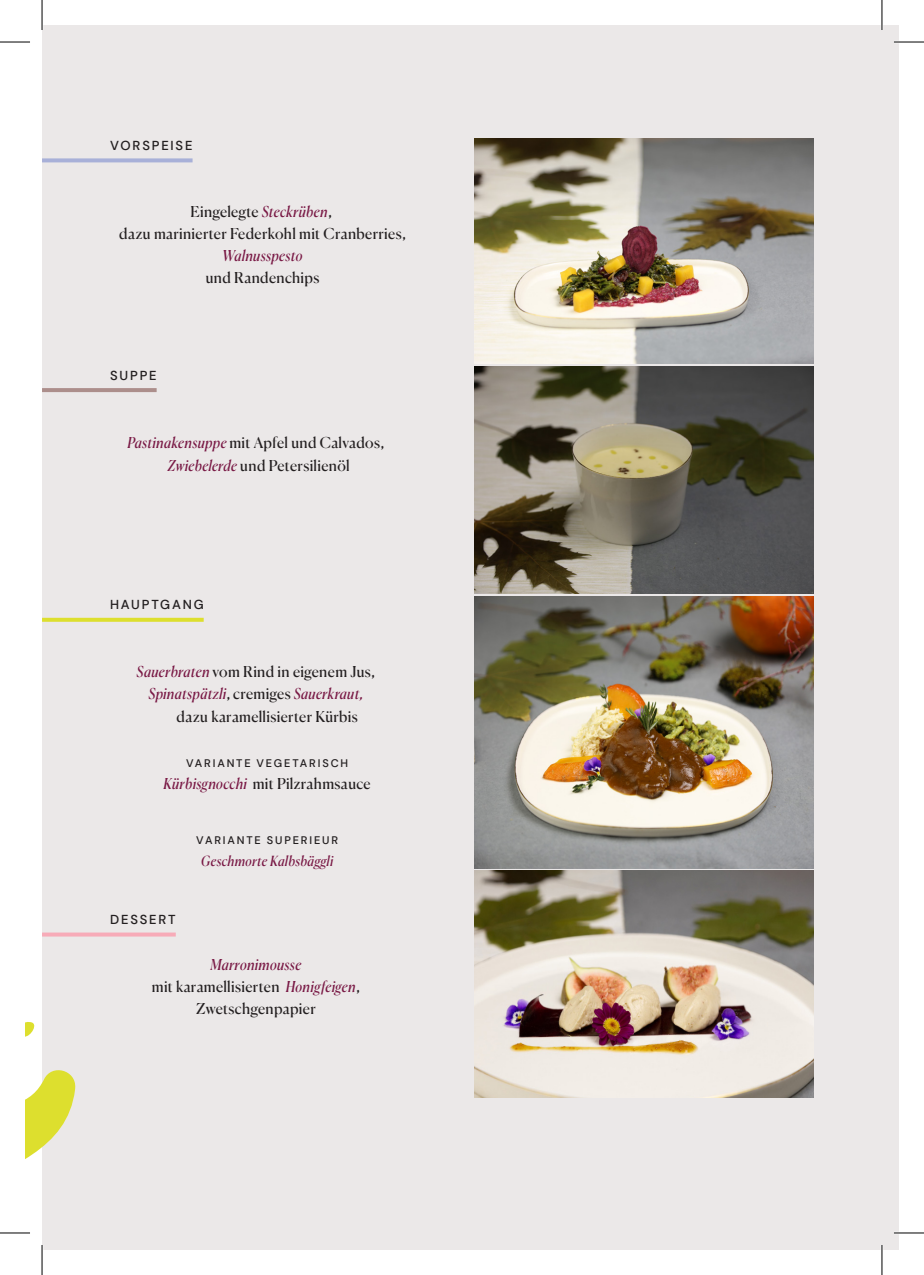
<style>
.page{position:relative;width:924px;height:1275px;background:#fff}
.page>*{position:absolute;margin:0;border:0;box-sizing:border-box;transform-origin:0 0}
.t1{font:15px/22px "Canela";letter-spacing:.02em;color:#231f20;text-align:center}
.t2{font:italic 15px "Canela";letter-spacing:.025em;color:#791945}
.t3{font:italic 14px "Canela";letter-spacing:.025em;color:#791945}
.t4{font:500 13px "DM Sans";letter-spacing:.14em;color:#231f20}
.t5{font:500 11px "DM Sans";letter-spacing:.165em;color:#231f20}
.s1{font-style:italic;color:#791945}
.s2{font-style:normal;color:#231f20}
</style>
<div class="page">
<div style="left:42px;top:25px;width:856px;height:1225px;background:#ebe8e8"></div>
<img style="left:474px;top:870px;width:339px;height:227px">
<img style="left:474px;top:596px;width:339px;height:272px">
<img style="left:474px;top:367px;width:339px;height:226px">
<img style="left:474px;top:139px;width:339px;height:225px">
<svg style="left:42px;top:158px;width:150px;height:4px"></svg>
<hr style="left:42px;top:388px;width:114px;height:4px;background:#ac8e8b">
<svg style="left:42px;top:618px;width:161px;height:4px"></svg>
<svg style="left:42px;top:932px;width:134px;height:4px"></svg>
<svg style="left:25px;top:1070px;width:51px;height:89px"></svg>
<svg style="left:25px;top:1022px;width:10px;height:15px"></svg>
<hr style="left:893px;top:41px;width:30px;height:2px;background:#fff">
<hr style="left:893px;top:1231px;width:30px;height:3px;background:#fff">
<hr style="left:880px;top:0;width:2px;height:30px;background:#fff">
<hr style="left:880px;top:1245px;width:2px;height:30px;background:#fff">
<hr style="left:0;top:42px;width:30px;height:1px;background:#000">
<hr style="left:893px;top:42px;width:30px;height:1px;background:#000">
<hr style="left:0;top:1232px;width:30px;height:1px;background:#000">
<hr style="left:893px;top:1232px;width:30px;height:1px;background:#000">
<hr style="left:42px;top:0;width:1px;height:30px;background:#000">
<hr style="left:42px;top:1245px;width:1px;height:30px;background:#000">
<hr style="left:881px;top:0;width:1px;height:30px;background:#000">
<hr style="left:881px;top:1245px;width:1px;height:30px;background:#000">
<p class="t4" style="left:110px;top:137px;width:84px">VORSPEISE</p>
<p class="t1" style="left:119px;top:200px;width:288px">Eingelegte <span class="s1">Steckrüben</span>,<br>dazu marinierter Federkohl mit Cranberries,</p>
<p class="t2" style="left:222px;top:244px;width:81px">Walnusspesto</p>
<p class="t1" style="left:206px;top:266px;width:115px">und Randenchips</p>
<p class="t4" style="left:110px;top:367px;width:48px">SUPPE</p>
<p class="t1" style="left:127px;top:430px;width:258px;line-height:23px"><span class="s1">Pastinakensuppe</span> mit Apfel und Calvados,<br><span class="s1">Zwiebelerde</span> und Petersilienöl</p>
<p class="t4" style="left:110px;top:596px;width:95px">HAUPTGANG</p>
<p class="t1" style="left:136px;top:659px;width:240px"><span class="s1">Sauerbraten</span> vom Rind in eigenem Jus,</p>
<p class="t2" style="left:148px;top:682px;width:216px">Spinatspätzli<span class="s2">, cremiges</span> Sauerkraut,</p>
<p class="t1" style="left:176px;top:704px;width:183px">dazu karamellisierter Kürbis</p>
<p class="t5" style="left:186px;top:756px;width:163px">VARIANTE VEGETARISCH</p>
<p class="t1" style="left:163px;top:771px;width:208px"><span class="s1">Kürbisgnocchi</span> mit Pilzrahmsauce</p>
<p class="t4" style="left:110px;top:911px;width:67px">DESSERT</p>
<p class="t5" style="left:196px;top:833px;width:143px">VARIANTE SUPERIEUR</p>
<p class="t3" style="left:201px;top:850px;width:133px">Geschmorte Kalbsbäggli</p>
<p class="t1" style="left:152px;top:952px;width:209px"><span class="s1">Marronimousse<br></span>mit karamellisierten <span class="s1">Honigfeigen</span>,<br>Zwetschgenpapier</p>
</div>
